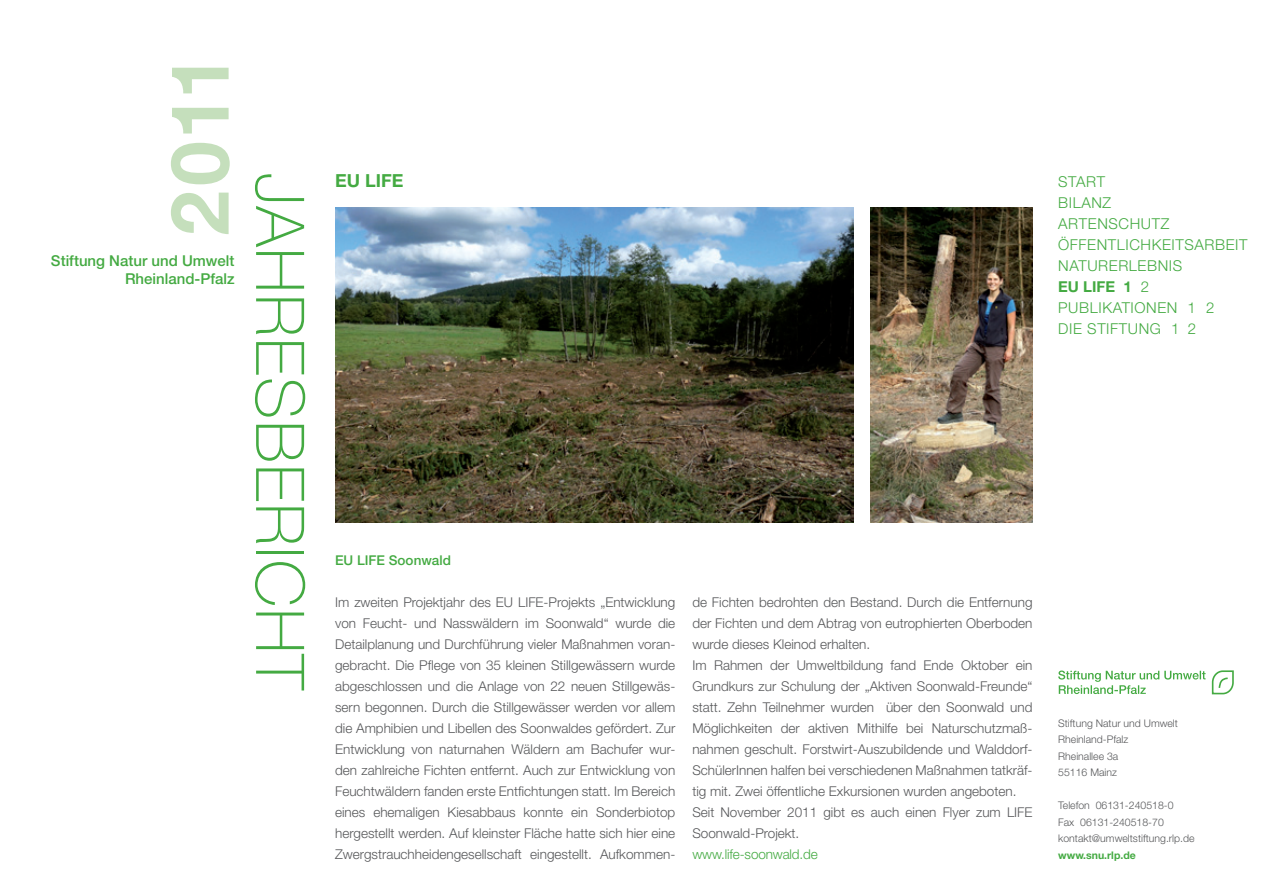
<style>
.page{position:relative;width:1263px;height:893px;background:#fff}
.page>*{position:absolute;margin:0;border:0;box-sizing:border-box;transform-origin:0 0}
.t1{font:700 80.85px "Helvetica Neue";color:#c5dfbc}
.t2{font:100 67.2px "Helvetica Neue";letter-spacing:.02em;color:#44aa42}
.t3{font:700 18px "Helvetica Neue";color:#44aa42}
.t4{font:300 15px/21px "Helvetica Neue";letter-spacing:.04em;color:#44aa42}
.t5{font:500 15px/18px "Helvetica Neue";color:#44aa42;text-align:right}
.t6{font:300 13.5px/21px "Helvetica Neue";color:#57585a;text-align:justify}
.t7{font:300 13.5px "Helvetica Neue";letter-spacing:-.01em;color:#44aa42}
.t8{font:500 13.5px "Helvetica Neue";color:#44aa42}
.t9{font:300 10.5px/16.5px "Helvetica Neue";color:#57585a}
.t10{font:700 10.5px "Helvetica Neue";color:#44aa42}
.s1{font-weight:700}
</style>
<div class="page">
<svg style="left:1211px;top:670px;width:23px;height:25px"></svg>
<svg style="left:1058px;top:670px;width:147px;height:24px"></svg>
<img style="left:335px;top:208px;width:519px;height:315px">
<img style="left:871px;top:208px;width:161px;height:315px">
<h1 class="t1" style="left:150px;top:236px;width:183px;rotate:-90deg">2011</h1>
<p class="t5" style="left:51px;top:252px;width:185px">Stiftung Natur und Umwelt<br>Rheinland-Pfalz</p>
<h3 class="t3" style="left:335px;top:169px;width:41px">EU LIFE</h3>
<h2 class="t2" style="left:318px;top:173px;width:520px;rotate:90deg">JAHRESBERICHT</h2>
<p class="t4" style="left:1058px;top:171px;width:187px">Start<br>Bilanz<br>artenschutz öffentlichkeitsarbeit natur</p>
<p class="t4" style="left:1058px;top:255px;width:123px;text-indent:51px">erlebn is <span class="s1">eu life 1</span> 2<br>pub</p>
<p class="t4" style="left:1058px;top:297px;width:158px;text-indent:32px">likation en 1 2<br>Die stiftun</p>
<p class="t4" style="left:1150px;top:318px;width:48px">g 1 2</p>
<p class="t8" style="left:335px;top:552px;width:117px">EU LIFE Soonwald</p>
<p class="t6" style="left:335px;top:591px;width:342px">Im zweiten Projektjahr des EU LI FE-Projekts „Entwicklung von Feucht- und Nasswäldern im Soonwald“ wurde die Detailplanung und Durchführung vieler Maßnahmen voran&shy;gebracht. Die Pflege von 35 kleinen Stillgewässern wurde abgeschlossen und die Anlage von 22 neuen Stillgewäs&shy;sern begonnen. Durch die Stillgewässer werden vor allem die Amphibien und Libellen des Soonwaldes gefördert. Zur Entwicklung von naturnahen Wäldern am Bachufer wur&shy;den zahlreiche Fichten entfernt. Auch zur Entwicklung von Feuchtwäldern fanden erste Entfichtungen statt. Im Bereich eines ehemaligen Kiesabbaus konnte ein Sonderbiotop hergestellt werden. Auf kleinster Fläche hatte sich hier eine Zwergstrauchheidengesellschaft eingestellt. Aufkommen-</p>
<p class="t6" style="left:692px;top:591px;width:342px;text-align:left">de Fichten bedrohten den Bestand. Durch die Entfernung der Fichten und dem Abtrag von eutrophierten Oberboden wurde dieses Kleinod erhalten.<br>Im Rahmen der Umweltbildung fand Ende Oktober ein Grundkurs zur Schulung der „Aktiven Soonwald-Freunde“ statt. Zehn Teilnehmer wurden über den Soonwald und Möglichkeiten der aktiven Mithilfe bei Naturschutzmaß&shy;nahmen geschult. Forstwirt-Auszubildende und Walddorf-Schüler-Innen halfen bei verschiedenen Maßnahmen tatkräf&shy;tig mit. Zwei öffentliche Exkursionen wurden angeboten.<br>Seit November 2011 gibt es auch einen Flyer zum LI FE Soonwald-Projekt.</p>
<p class="t7" style="left:692px;top:846px;width:127px">www.life-soonwald.de</p>
<p class="t9" style="left:1058px;top:715px;width:121px">Stiftung Natur und Umwelt<br>Rheinland-Pfalz<br>Rheinallee 3a<br>55116 Mainz</p>
<p class="t9" style="left:1058px;top:797px;width:138px">Telefon 06131-240518-0<br>Fax 06131-240518-70 kontakt@umweltstiftung.rlp.de</p>
<p class="t10" style="left:1058px;top:849px;width:79px">www.snu.rlp.de</p>
</div>
